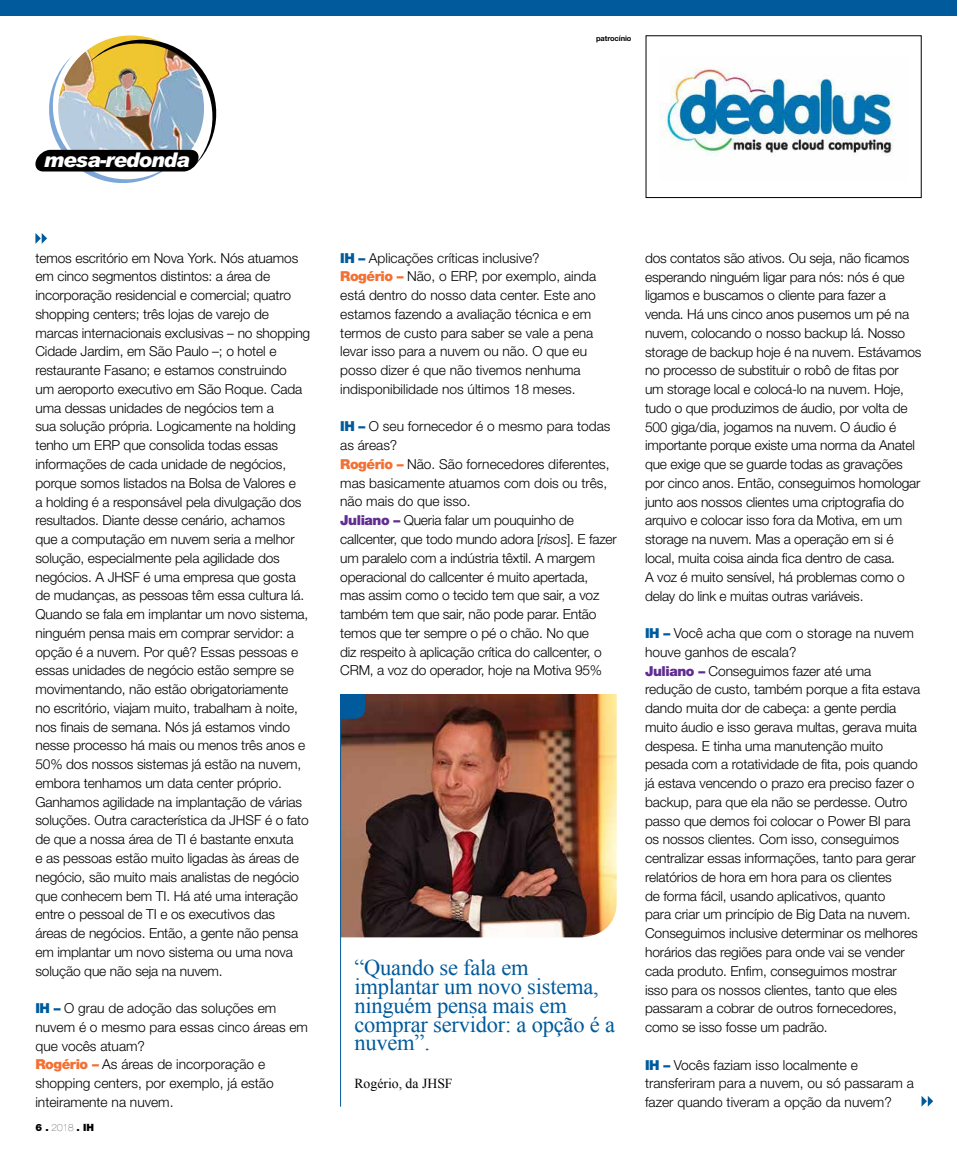
<style>
.page{position:relative;width:957px;height:1152px;background:#fff}
.page>*{position:absolute;margin:0;border:0;box-sizing:border-box;transform-origin:0 0}
.t1{font:22.5px/18.8px "Times New Roman";letter-spacing:-.01em;color:#005a9b}
.t2{font:italic 900 20.38px "Arial";letter-spacing:-.05em;color:#fff}
.t3{font:300 13.75px/18.8px "Helvetica Neue LT Std";letter-spacing:-.01em;color:#000}
.t4{font:13.75px "Times New Roman";color:#000}
.t5{font:900 10px "Helvetica Neue LT Std";color:#000}
.t6{font:700 7.5px "Helvetica Neue LT Std";letter-spacing:-.01em;color:#000}
.s1{font-weight:900;color:#005a9b}
.s2{font-weight:900;color:#f37032}
.s3{font-weight:200}
.s4{font-weight:900;color:#602d91}
.s5{font-style:italic}
</style>
<div class="page">
<div style="left:0;top:0;width:957px;height:15px;background:#005a9b"></div>
<img style="left:35px;top:35px;width:181px;height:148px">
<div style="left:646px;top:35px;width:275px;height:163px;border:1px solid #000"></div>
<img style="left:341px;top:694px;width:276px;height:243px">
<svg style="left:341px;top:694px;width:24px;height:25px"></svg>
<hr style="left:340px;top:694px;width:1px;height:412px;background:#005a9b">
<svg style="left:35px;top:233px;width:12px;height:11px"></svg>
<svg style="left:921px;top:1096px;width:12px;height:10px"></svg>
<img style="left:659px;top:68px;width:235px;height:88px">
<p class="t6" style="left:596px;top:33px;width:37px">patrocínio</p>
<h2 class="t2" style="left:44px;top:147px;width:147px">mesa-redonda</h2>
<p class="t3" style="left:35px;top:248px;width:276px">temos escritório em Nova York. Nós atuamos em cinco segmentos distintos: a área de incorporação residencial e comercial; quatro shopping centers; três lojas de varejo de marcas internacionais exclusivas – no shopping Cidade Jardim, em São Paulo –; o hotel e restaurante Fasano; e estamos construindo<br>um aeroporto executivo em São Roque. Cada uma dessas unidades de negócios tem a<br>sua solução própria. Logicamente na holding tenho um ERP que consolida todas essas informações de cada unidade de negócios, porque somos listados na Bolsa de Valores e<br>a holding é a responsável pela divulgação dos resultados. Diante desse cenário, achamos que a computação em nuvem seria a melhor solução, especialmente pela agilidade dos negócios. A JHSF é uma empresa que gosta de mudanças, as pessoas têm essa cultura lá.<br>Quando se fala em implantar um novo sistema, ninguém pensa mais em comprar servidor: a opção é a nuvem. Por quê? Essas pessoas e essas unidades de negócio estão sempre se movimentando, não estão obrigatoriamente<br>no escritório, viajam muito, trabalham à noite, nos finais de semana. Nós já estamos vindo nesse processo há mais ou menos três anos e 50% dos nossos sistemas já estão na nuvem, embora tenhamos um data center próprio.<br>Ganhamos agilidade na implantação de várias soluções. Outra característica da JHSF é o fato de que a nossa área de TI é bastante enxuta<br>e as pessoas estão muito ligadas às áreas de negócio, são muito mais analistas de negócio que conhecem bem TI. Há até uma interação entre o pessoal de TI e os executivos das<br>áreas de negócios. Então, a gente não pensa em implantar um novo sistema ou uma nova solução que não seja na nuvem.</p>
<p class="t3" style="left:35px;top:998px;width:274px"><span class="s1">IH –</span> O grau de adoção das soluções em nuvem é o mesmo para essas cinco áreas em que vocês atuam?<br><span class="s2">Rogério –</span> As áreas de incorporação e shopping centers, por exemplo, já estão inteiramente na nuvem.</p>
<p class="t5" style="left:35px;top:1122px;width:60px">6 . <span class="s3">2018</span> . IH</p>
<p class="t3" style="left:340px;top:248px;width:257px"><span class="s1">IH –</span> Aplicações críticas inclusive?<br><span class="s2">Rogério –</span> Não, o ERP, por exemplo, ainda está dentro do nosso data center. Este ano estamos fazendo a avaliação técnica e em termos de custo para saber se vale a pena levar isso para a nuvem ou não. O que eu posso dizer é que não tivemos nenhuma indisponibilidade nos últimos 18 meses.</p>
<p class="t3" style="left:340px;top:417px;width:278px"><span class="s1">IH –</span> O seu fornecedor é o mesmo para todas as áreas?<br><span class="s2">Rogério –</span> Não. São fornecedores diferentes, mas basicamente atuamos com dois ou três, não mais do que isso.<br><span class="s4">Juliano –</span> Queria falar um pouquinho de callcenter, que todo mundo adora [<span class="s5">risos</span>]. E fazer um paralelo com a indústria têxtil. A margem operacional do callcenter é muito apertada,<br>mas assim como o tecido tem que sair, a voz também tem que sair, não pode parar. Então temos que ter sempre o pé o chão. No que<br>diz respeito à aplicação crítica do callcenter, o CRM, a voz do operador, hoje na Motiva 95%</p>
<h1 class="t1" style="left:354px;top:958px;width:262px">“Quando se fala em implantar um novo sistema, ninguém pensa mais em comprar servidor: a opção é a nuvem”.</h1>
<p class="t4" style="left:354px;top:1074px;width:100px">Rogério, da JHSF</p>
<p class="t3" style="left:645px;top:248px;width:278px">dos contatos são ativos. Ou seja, não ficamos esperando ninguém ligar para nós: nós é que ligamos e buscamos o cliente para fazer a venda. Há uns cinco anos pusemos um pé na nuvem, colocando o nosso backup lá. Nosso storage de backup hoje é na nuvem. Estávamos no processo de substituir o robô de fitas por<br>um storage local e colocá-lo na nuvem. Hoje, tudo o que produzimos de áudio, por volta de 500 giga/dia, jogamos na nuvem. O áudio é importante porque existe uma norma da Anatel que exige que se guarde todas as gravações por cinco anos. Então, conseguimos homologar junto aos nossos clientes uma criptografia do arquivo e colocar isso fora da Motiva, em um storage na nuvem. Mas a operação em si é local, muita coisa ainda fica dentro de casa.<br>A voz é muito sensível, há problemas como o delay do link e muitas outras variáveis.</p>
<p class="t3" style="left:645px;top:623px;width:277px"><span class="s1">IH –</span> Você acha que com o storage na nuvem houve ganhos de escala?<br><span class="s4">Juliano –</span> Conseguimos fazer até uma redução de custo, também porque a fita estava dando muita dor de cabeça: a gente perdia muito áudio e isso gerava multas, gerava muita despesa. E tinha uma manutenção muito pesada com a rotatividade de fita, pois quando já estava vencendo o prazo era preciso fazer o backup, para que ela não se perdesse. Outro passo que demos foi colocar o Power BI para os nossos clientes. Com isso, conseguimos centralizar essas informações, tanto para gerar relatórios de hora em hora para os clientes<br>de forma fácil, usando aplicativos, quanto<br>para criar um princípio de Big Data na nuvem.<br>Conseguimos inclusive determinar os melhores horários das regiões para onde vai se vender cada produto. Enfim, conseguimos mostrar isso para os nossos clientes, tanto que eles passaram a cobrar de outros fornecedores, como se isso fosse um padrão.</p>
<p class="t3" style="left:645px;top:1055px;width:270px"><span class="s1">IH –</span> Vocês faziam isso localmente e transferiram para a nuvem, ou só passaram a fazer quando tiveram a opção da nuvem?</p>
</div>
